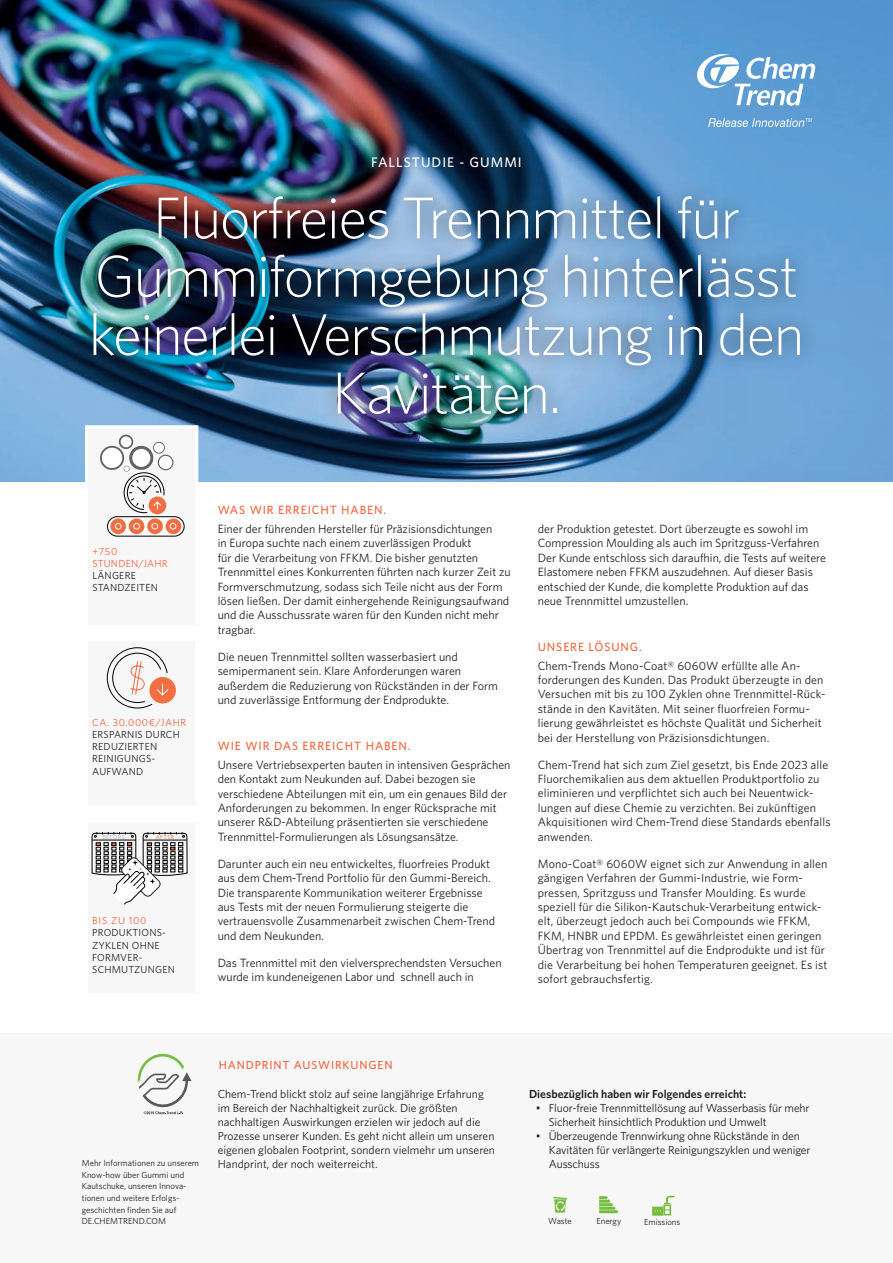
<style>
.page{position:relative;width:893px;height:1263px;background:#fff}
.page>*{position:absolute;margin:0;border:0;box-sizing:border-box;transform-origin:0 0}
.t1{font:300 58.95px/58.3px "Whitney";letter-spacing:-.025em;color:#fff;text-align:center}
.t2{font:500 13.95px "Whitney";letter-spacing:.075em;color:#fff}
.t3{font:12px/14.4px "Whitney";color:#231f20}
.t4{font:500 12px "Whitney";letter-spacing:.075em;color:#f26640}
.t5{font:11.7px/14px "Whitney";letter-spacing:-.005em;color:#231f20}
.t6{font:600 11.7px "Whitney";color:#231f20}
.t7{font:500 11.7px "Whitney";letter-spacing:.075em;color:#f26640}
.t8{font:10.2px/12.3px "Whitney";letter-spacing:.02em;color:#231f20}
.t9{font:10.2px "Whitney";letter-spacing:.06em;color:#f26640}
.t10{font:10.2px/12.3px "Whitney";letter-spacing:.02em;color:#f26640}
.t11{font:8.7px/11.7px "Whitney";color:#231f20}
.t12{font:5.85px "Whitney";letter-spacing:.075em;color:#a8a9ad}
.t13{font:5.85px "Whitney";letter-spacing:.075em;color:#f26640}
</style>
<div class="page">
<img style="left:0;top:0;width:893px;height:481px">
<svg style="left:708px;top:118px;width:104px;height:9px"></svg>
<svg style="left:695px;top:53px;width:121px;height:53px"></svg>
<div style="left:0;top:1033px;width:893px;height:230px;background:#f7f7f8"></div>
<div style="left:75px;top:179px;width:743px;height:252px;background:#231f20;opacity:.75"></div>
<div style="left:355px;top:139px;width:183px;height:46px;background:#231f20;opacity:.75"></div>
<div style="left:85px;top:425px;width:113px;height:203px;background:#f7f7f8"></div>
<div style="left:85px;top:638px;width:113px;height:170px;background:#f7f7f8"></div>
<div style="left:85px;top:819px;width:113px;height:177px;background:#f7f7f8"></div>
<svg style="left:92px;top:832px;width:96px;height:72px"></svg>
<div style="left:149px;top:677px;width:27px;height:26px;background:#f36e43;border-radius:50%"></div>
<svg style="left:107px;top:647px;width:62px;height:61px"></svg>
<svg style="left:108px;top:517px;width:76px;height:19px"></svg>
<div style="left:107px;top:516px;width:77px;height:20px;border:1px solid #000001;border-radius:10px"></div>
<div style="left:166px;top:518px;width:15px;height:16px;background:#f36e43;border-radius:50%"></div>
<svg style="left:147px;top:518px;width:16px;height:16px"></svg>
<div style="left:129px;top:518px;width:15px;height:16px;background:#f36e43;border-radius:50%"></div>
<svg style="left:110px;top:518px;width:16px;height:16px"></svg>
<svg style="left:115px;top:523px;width:62px;height:7px"></svg>
<svg style="left:100px;top:446px;width:24px;height:24px"></svg>
<div style="left:102px;top:448px;width:20px;height:20px;background:#fff;border-radius:50%"></div>
<svg style="left:129px;top:446px;width:24px;height:24px"></svg>
<div style="left:132px;top:449px;width:18px;height:18px;background:#fff;border-radius:50%"></div>
<svg style="left:119px;top:435px;width:14px;height:14px"></svg>
<div style="left:121px;top:436px;width:11px;height:11px;background:#fff;border-radius:50%"></div>
<svg style="left:158px;top:455px;width:15px;height:15px"></svg>
<div style="left:159px;top:456px;width:13px;height:13px;background:#fff;border-radius:50%"></div>
<svg style="left:153px;top:442px;width:12px;height:12px"></svg>
<div style="left:154px;top:443px;width:10px;height:10px;background:#fff;border-radius:50%"></div>
<div style="left:149px;top:496px;width:17px;height:18px;background:#f36e43;border-radius:50%"></div>
<svg style="left:123px;top:466px;width:42px;height:47px"></svg>
<svg style="left:138px;top:1053px;width:54px;height:62px"></svg>
<svg style="left:553px;top:1197px;width:14px;height:15px"></svg>
<svg style="left:599px;top:1196px;width:19px;height:17px"></svg>
<svg style="left:652px;top:1195px;width:23px;height:21px"></svg>
<p class="t2" style="left:371px;top:153px;width:152px">FALLSTUDIE - GUMMI</p>
<h1 class="t1" style="left:89px;top:187px;width:717px">Fluorfreies Trennmittel für<br>Gummiformgebung hinterlässt keinerlei Verschmutzung in den<br>Kavitäten.</h1>
<p class="t10" style="left:92px;top:545px;width:77px">+750<br>STUNDEN/JAHR</p>
<p class="t8" style="left:92px;top:569px;width:67px">LÄNGERE<br>STANDZEITEN</p>
<p class="t9" style="left:92px;top:715px;width:96px">CA. 30.000€/JAHR</p>
<p class="t8" style="left:92px;top:728px;width:89px">ERSPARNIS DURCH<br>REDUZIERTEN<br>REINIGUNGS-<br>AUFWAND</p>
<p class="t12" style="left:103px;top:833px;width:23px">BEFORE</p>
<p class="t13" style="left:156px;top:833px;width:20px">AFTER</p>
<p class="t9" style="left:92px;top:914px;width:56px">BIS ZU 100</p>
<p class="t8" style="left:92px;top:926px;width:84px">PRODUKTIONS-<br>ZYKLEN OHNE<br>FORMVER-<br>SCHMUTZUNGEN</p>
<p class="t4" style="left:218px;top:502px;width:170px">WAS WIR ERREICHT HABEN.</p>
<p class="t3" style="left:218px;top:521px;width:294px">Einer der führenden Hersteller für Präzisionsdichtungen<br>in Europa suchte nach einem zuverlässigen Produkt<br>für die Verarbeitung von FFKM. Die bisher genutzten Trennmittel eines Konkurrenten führten nach kurzer Zeit zu Formverschmutzung, sodass sich Teile nicht aus der Form lösen ließen. Der damit einhergehende Reinigungsaufwand und die Ausschussrate waren für den Kunden nicht mehr tragbar.</p>
<p class="t3" style="left:218px;top:649px;width:282px">Die neuen Trennmittel sollten wasserbasiert und semipermanent sein. Klare Anforderungen waren außerdem die Reduzierung von Rückständen in der Form und zuverlässige Entformung der Endprodukte.</p>
<p class="t4" style="left:218px;top:738px;width:194px">WIE WIR DAS ERREICHT HABEN.</p>
<p class="t3" style="left:218px;top:757px;width:294px">Unsere Vertriebsexperten bauten in intensiven Gesprächen den Kontakt zum Neukunden auf. Dabei bezogen sie verschiedene Abteilungen mit ein, um ein genaues Bild der Anforderungen zu bekommen. In enger Rücksprache mit unserer R&amp;D-Abteilung präsentierten sie verschiedene Trennmittel-Formulierungen als Lösungsansätze.</p>
<p class="t3" style="left:218px;top:856px;width:279px">Darunter auch ein neu entwickeltes, fluorfreies Produkt aus dem Chem-Trend Portfolio für den Gummi-Bereich.<br>Die transparente Kommunikation weiterer Ergebnisse aus Tests mit der neuen Formulierung steigerte die vertrauensvolle Zusammenarbeit zwischen Chem-Trend und dem Neukunden.</p>
<p class="t3" style="left:218px;top:955px;width:286px">Das Trennmittel mit den vielversprechendsten Versuchen wurde im kundeneigenen Labor und schnell auch in</p>
<p class="t3" style="left:538px;top:521px;width:290px">der Produktion getestet. Dort überzeugte es sowohl im Compression Moulding als auch im Spritzguss-Verfahren Der Kunde entschloss sich daraufhin, die Tests auf weitere Elastomere neben FFKM auszudehnen. Auf dieser Basis entschied der Kunde, die komplette Produktion auf das neue Trennmittel umzustellen.</p>
<p class="t4" style="left:538px;top:639px;width:106px">UNSERE LÖSUNG.</p>
<p class="t3" style="left:538px;top:658px;width:289px">Chem-Trends Mono-Coat® 6060W erfüllte alle An&shy;forderungen des Kunden. Das Produkt überzeugte in den Versuchen mit bis zu 100 Zyklen ohne Trennmittel-Rück&shy;stände in den Kavitäten. Mit seiner fluorfreien Formu&shy;lierung gewährleistet es höchste Qualität und Sicherheit bei der Herstellung von Präzisionsdichtungen.</p>
<p class="t3" style="left:538px;top:757px;width:294px">Chem-Trend hat sich zum Ziel gesetzt, bis Ende 2023 alle Fluorchemikalien aus dem aktuellen Produktportfolio zu eliminieren und verpflichtet sich auch bei Neuentwick&shy;lungen auf diese Chemie zu verzichten. Bei zukünftigen Akquisitionen wird Chem-Trend diese Standards ebenfalls anwenden.</p>
<p class="t3" style="left:538px;top:856px;width:291px">Mono-Coat® 6060W eignet sich zur Anwendung in allen gängigen Verfahren der Gummi-Industrie, wie Form&shy;pressen, Spritzguss und Transfer Moulding. Es wurde speziell für die Silikon-Kautschuk-Verarbeitung entwick&shy;elt, überzeugt jedoch auch bei Compounds wie FFKM, FKM, HNBR und EPDM. Es gewährleistet einen geringen Übertrag von Trennmittel auf die Endprodukte und ist für die Verarbeitung bei hohen Temperaturen geeignet. Es ist sofort gebrauchsfertig.</p>
<p class="t11" style="left:82px;top:1157px;width:119px">Mehr Informationen zu unserem<br>Know-how über Gummi und<br>Kautschuke, unseren Innova&shy;tionen und weitere Erfolgs&shy;geschichten finden Sie auf<br>DE.CHEMTREND.COM</p>
<p class="t7" style="left:219px;top:1057px;width:175px">HANDPRINT AUSWIRKUNGEN</p>
<p class="t5" style="left:218px;top:1087px;width:279px">Chem-Trend blickt stolz auf seine langjährige Erfahrung im Bereich der Nachhaltigkeit zurück. Die größten nachhaltigen Auswirkungen erzielen wir jedoch auf die Prozesse unserer Kunden. Es geht nicht allein um unseren eigenen globalen Footprint, sondern vielmehr um unseren Handprint, der noch weiterreicht.</p>
<p class="t6" style="left:529px;top:1086px;width:219px">Diesbezüglich haben wir Folgendes erreicht:</p>
<p class="t5" style="left:549px;top:1101px;width:262px;text-indent:-13px">• Fluor-freie Trennmittellösung auf Wasserbasis für mehr<br>Sicherheit hinsichtlich Produktion und Umwelt</p>
<p class="t5" style="left:549px;top:1129px;width:263px;text-indent:-13px">• Überzeugende Trennwirkung ohne Rückstände in den<br>Kavitäten für verlängerte Reinigungszyklen und weniger<br>Ausschuss</p>
<p class="t11" style="left:548px;top:1215px;width:25px">Waste</p>
<p class="t11" style="left:596px;top:1215px;width:26px">Energy</p>
<p class="t11" style="left:644px;top:1216px;width:38px">Emissions</p>
</div>
